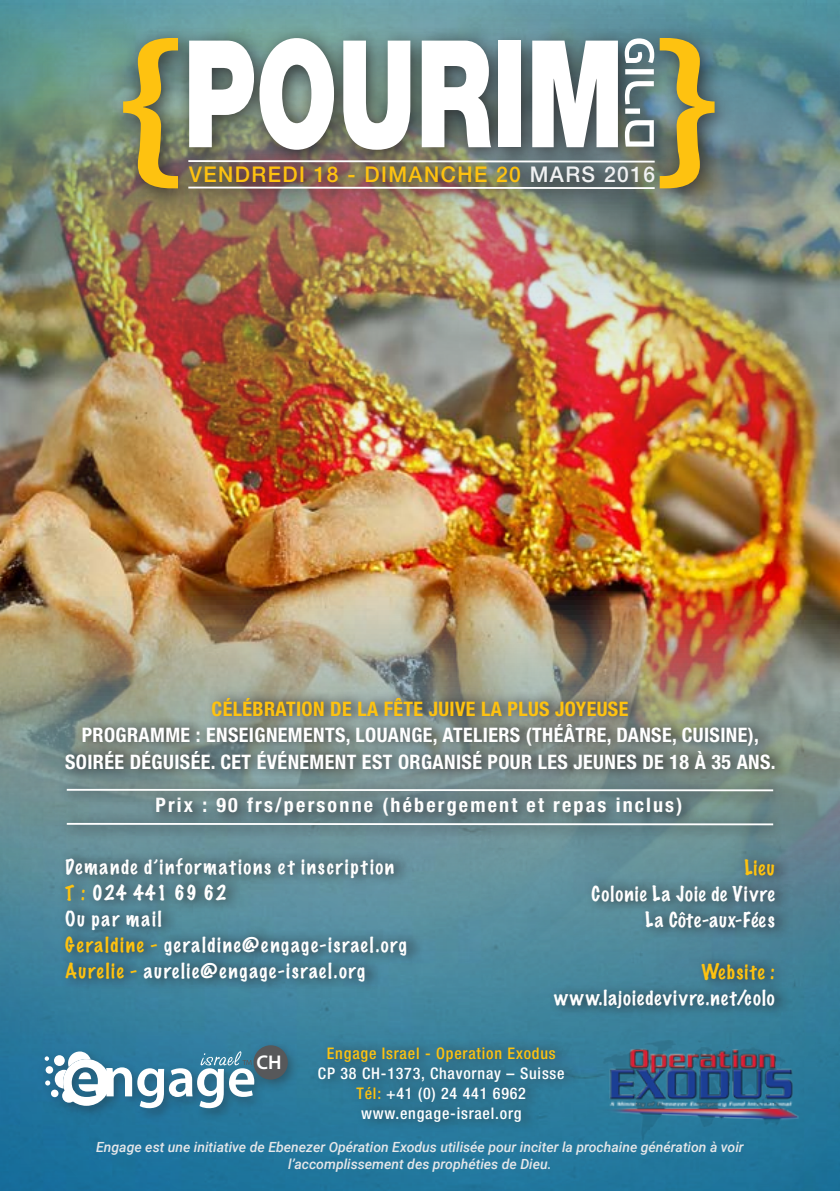
<style>
.page{position:relative;width:840px;height:1191px;background:#fff}
.page>*{position:absolute;margin:0;border:0;box-sizing:border-box;transform-origin:0 0}
.t1{font:900 149.2px "Helvetica Neue";color:#fff;scale:.69 1}
.t2{font:600 56.4px "Myriad Pro";color:#fff}
.t3{font:500 21.6px "Helvetica Neue";letter-spacing:.07em;color:#fec210}
.t4{font:700 condensed 20px/26.4px "Helvetica Neue";letter-spacing:.02em;color:#fff;text-align:center}
.t5{font:700 condensed 20px "Helvetica Neue";letter-spacing:.11em;color:#fff}
.t6{font:600 20px "Myriad Pro";color:#fff}
.t7{font:100 19px/26px "Marker Felt";letter-spacing:.08em;color:#fff}
.t8{font:100 19px/26px "Marker Felt";letter-spacing:.055em;color:#fff;text-align:right}
.t9{font:100 19px "Marker Felt";color:#fec210}
.t10{font:500 condensed 16px "Helvetica Neue";letter-spacing:.05em;color:#fff}
.t11{font:500 condensed 16px "Helvetica Neue";letter-spacing:.05em;color:#fec210}
.t12{font:italic 500 14px/16.8px "Roboto";color:#e6e7e9;text-align:center}
.s1{color:#f0f1f2}
.s2{color:#fec210}
.s3{font-size:58.2px}
</style>
<div class="page">
<img style="left:0;top:0;width:839px;height:1191px">
<svg style="left:59px;top:686px;width:732px;height:95px;background:#7a857d"></svg>
<div style="left:109px;top:24px;width:627px;height:188px;background:#231f20;opacity:.81"></div>
<div style="left:175px;top:152px;width:501px;height:53px;background:#231f20;opacity:.62"></div>
<svg style="left:123px;top:38px;width:55px;height:150px;background:#a89947"></svg>
<svg style="left:624px;top:38px;width:90px;height:150px;background:#939264"></svg>
<hr style="left:188px;top:160px;width:466px;height:2px;background:#fff">
<hr style="left:188px;top:187px;width:466px;height:2px;background:#fff">
<div style="left:60px;top:847px;width:363px;height:145px;background:#231f20;opacity:.88"></div>
<div style="left:548px;top:848px;width:243px;height:171px;background:#231f20;opacity:.89"></div>
<div style="left:61px;top:782px;width:725px;height:58px;background:#231f20;opacity:.49"></div>
<div style="left:149px;top:786px;width:549px;height:42px;background:#231f20;opacity:.67"></div>
<div style="left:56px;top:811px;width:727px;height:26px;background:#231f20;opacity:.75"></div>
<hr style="left:67px;top:823px;width:705px;height:2px;background:#fff">
<div style="left:56px;top:777px;width:727px;height:26px;background:#231f20;opacity:.75"></div>
<hr style="left:67px;top:789px;width:705px;height:2px;background:#fff">
<div style="left:312px;top:1035px;width:269px;height:98px;background:#231f20;opacity:.67"></div>
<div style="left:39px;top:1039px;width:261px;height:82px;background:#231f20;opacity:.37"></div>
<svg style="left:45px;top:1051px;width:65px;height:54px"></svg>
<div style="left:253px;top:1045px;width:35px;height:34px;background:#57585a;border-radius:50%"></div>
<svg style="left:200px;top:1051px;width:51px;height:14px"></svg>
<img style="left:580px;top:1021px;width:244px;height:134px">
<p class="t1" style="left:183px;top:5px;width:639px">POURIM</p>
<p class="t3" style="left:189px;top:162px;width:467px">VENDREDI 18 - DIMANCHE 20 <span class="s1">MARS 2016</span></p>
<p class="t4" style="left:65px;top:695px;width:711px"><span class="s2">CÉLÉBRATION DE LA FÊTE JUIVE LA PLUS JOYEUSE<br></span>PROGRAMME : ENSEIGNEMENTS, LOUANGE, ATELIERS (THÉÂTRE, DANSE, CUISINE),<br>SOIRÉE DÉGUISÉE. CET ÉVÉNEMENT EST ORGANISÉ POUR LES JEUNES DE 18 À 35 ANS.</p>
<p class="t5" style="left:155px;top:793px;width:528px">Prix : 90 frs/personne (hébergement et repas inclus)</p>
<p class="t7" style="left:65px;top:853px;width:343px">Demande d’informations et inscription<br><span class="s2">T :</span> 024 441 69 62<br>Ou par mail<br><span class="s2">Geraldine -</span> geraldine@engage-israel.org<br><span class="s2">Aurelie -</span> aurelie@engage-israel.org</p>
<p class="t9" style="left:744px;top:852px;width:32px">Lieu</p>
<p class="t8" style="left:591px;top:880px;width:184px">Colonie La Joie de Vivre<br>La Côte-aux-Fées</p>
<p class="t7" style="left:554px;top:958px;width:222px;text-align:right"><span class="s2">Website : </span>www.lajoiedevivre.net/colo</p>
<p class="t6" style="left:256px;top:1050px;width:27px">CH</p>
<p class="t2" style="left:102px;top:1041px;width:155px"><span class="s3">n</span>gage</p>
<p class="t11" style="left:326px;top:1043px;width:230px">Engage Israel - Operation Exodus</p>
<p class="t10" style="left:318px;top:1063px;width:248px">CP 38 CH-1373, Chavornay – Suisse</p>
<p class="t10" style="left:356px;top:1083px;width:171px"><span class="s2">Tél:</span> +41 (0) 24 441 6962</p>
<p class="t10" style="left:361px;top:1103px;width:162px">www.engage-israel.org</p>
<p class="t12" style="left:96px;top:1138px;width:648px">Engage est une initiative de Ebenezer Opération Exodus utilisée pour inciter la prochaine génération à voir l’accomplissement des prophéties de Dieu.</p>
</div>
